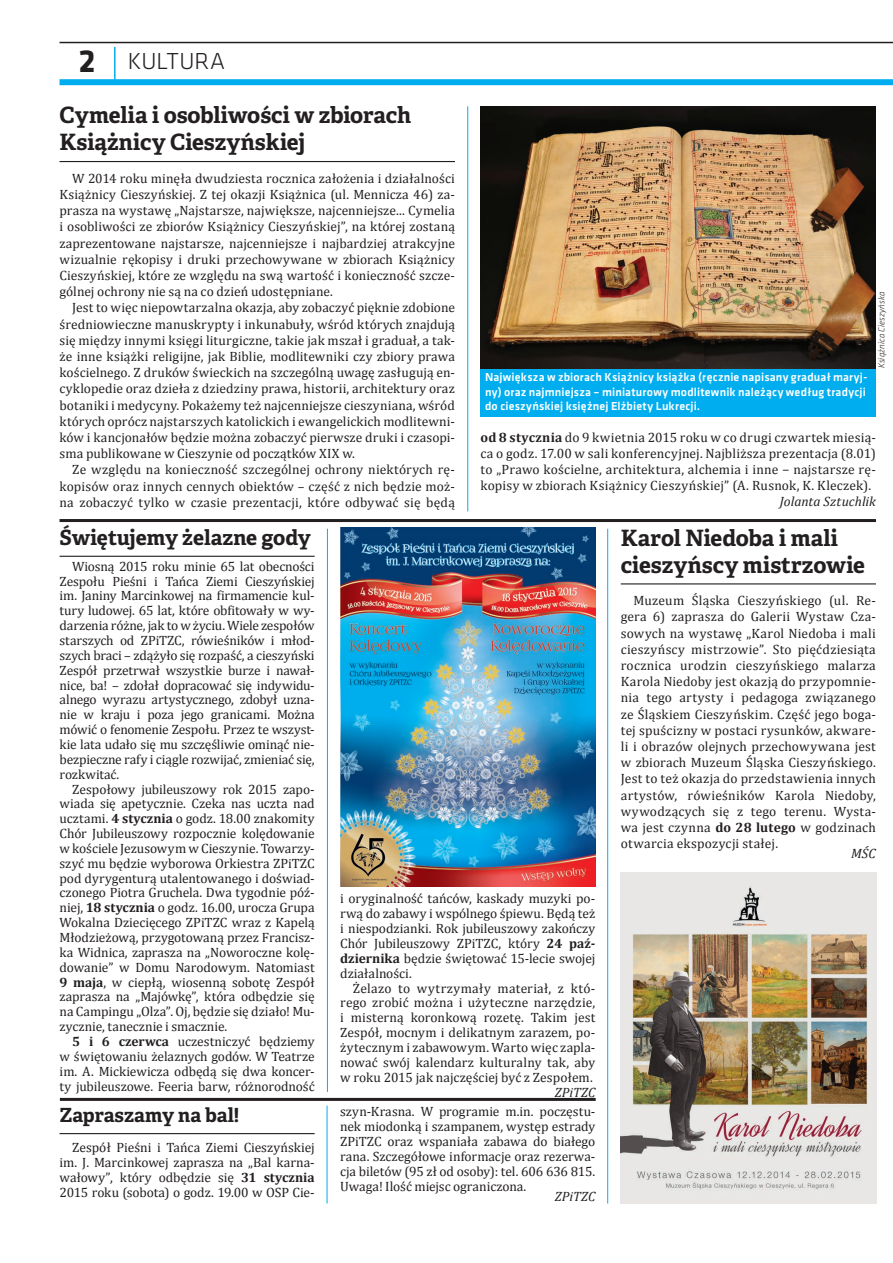
<style>
.page{position:relative;width:893px;height:1263px;background:#fff}
.page>*{position:absolute;margin:0;border:0;box-sizing:border-box;transform-origin:0 0}
.t1{font:300 24px "Klavika";letter-spacing:-.005em;color:#231f20}
.t2{font:700 22.5px/27px "Adelle Basic";color:#231f20}
.t3{font:700 21px "Adelle Basic";letter-spacing:-.005em;color:#231f20}
.t4{font:700 19.5px "Adelle Basic";letter-spacing:-.005em;color:#231f20}
.t5{font:13.5px/14.9px "Cambria";letter-spacing:.005em;color:#231f20;text-align:justify}
.t6{font:italic 13.5px "Cambria";letter-spacing:.005em;color:#231f20}
.t7{font:500 12px/14.4px "Klavika";letter-spacing:.015em;color:#fff}
.t8{font:italic 300 9px "Klavika";letter-spacing:.015em;color:#231f20}
.s1{font-weight:700;font-size:33px}
.s2{font-weight:700}
</style>
<div class="page">
<hr style="left:114px;top:47px;width:2px;height:35px;background:#00aeef">
<div style="left:60px;top:79px;width:833px;height:6px;background:#00aeef"></div>
<hr style="left:60px;top:42px;width:833px;height:1px;background:#231f20">
<hr style="left:60px;top:161px;width:395px;height:1px;background:#231f20">
<img style="left:480px;top:106px;width:396px;height:263px">
<div style="left:480px;top:369px;width:396px;height:47px;background:#00aeef"></div>
<hr style="left:60px;top:519px;width:816px;height:3px;background:#231f20">
<hr style="left:467px;top:106px;width:1px;height:405px;background:#00aeef">
<img style="left:340px;top:527px;width:255px;height:359px">
<hr style="left:60px;top:556px;width:255px;height:1px;background:#231f20">
<hr style="left:60px;top:1133px;width:255px;height:1px;background:#231f20">
<hr style="left:621px;top:583px;width:255px;height:1px;background:#231f20">
<img style="left:621px;top:873px;width:255px;height:330px">
<hr style="left:327px;top:529px;width:1px;height:563px;background:#00aeef">
<hr style="left:607px;top:529px;width:1px;height:674px;background:#00aeef">
<hr style="left:60px;top:1098px;width:536px;height:3px;background:#231f20">
<hr style="left:327px;top:1106px;width:1px;height:97px;background:#00aeef">
<h1 class="t1" style="left:79px;top:46px;width:148px"><span class="s1">2</span> KULTURA</h1>
<h2 class="t2" style="left:60px;top:102px;width:353px">Cymelia i osobliwości w zbiorach<br>Książnicy Cieszyńskiej</h2>
<p class="t5" style="left:60px;top:170px;width:397px;line-height:16.2px;text-indent:13px">W 2014 roku minęła dwudziesta rocznica założenia i działalności Książnicy Cieszyńskiej. Z tej okazji Książnica (ul. Mennicza 46) za&shy;prasza na wystawę „Najstarsze, największe, najcenniejsze... Cymelia i osobliwości ze zbiorów Książnicy Cieszyńskiej”, na której zostaną zaprezentowane najstarsze, najcenniejsze i najbardziej atrakcyjne wizualnie rękopisy i druki przechowywane w zbiorach Książnicy Cieszyńskiej, które ze względu na swą wartość i konieczność szcze&shy;gólnej ochrony nie są na co dzień udostępniane.</p>
<p class="t5" style="left:60px;top:300px;width:397px;line-height:16.2px;text-indent:13px">Jest to więc niepowtarzalna okazja, aby zobaczyć pięknie zdobione średniowieczne manuskrypty i inkunabuły, wśród których znajdują się między innymi księgi liturgiczne, takie jak mszał i graduał, a tak&shy;że inne książki religijne, jak Biblie, modlitewniki czy zbiory prawa kościelnego. Z druków świeckich na szczególną uwagę zasługują en&shy;cyklopedie oraz dzieła z dziedziny prawa, historii, architektury oraz botaniki i medycyny. Pokażemy też najcenniejsze cieszyniana, wśród których oprócz najstarszych katolickich i ewangelickich modlitewni&shy;ków i kancjonałów będzie można zobaczyć pierwsze druki i czasopi&shy;sma publikowane w Cieszynie od początków XIX w.</p>
<p class="t5" style="left:60px;top:462px;width:397px;line-height:16.2px;text-indent:13px">Ze względu na konieczność szczególnej ochrony niektórych rę&shy;kopisów oraz innych cennych obiektów – część z nich będzie moż&shy;na zobaczyć tylko w czasie prezentacji, które odbywać się będą</p>
<p class="t8" style="left:876px;top:368px;width:78px;rotate:-90deg">Książnica Cieszyńska</p>
<p class="t7" style="left:485px;top:370px;width:384px">Największa w zbiorach Książnicy książka (ręcznie napisany graduał maryj&shy;ny) oraz najmniejsza – miniaturowy modlitewnik należący według tradycji do cieszyńskiej księżnej Elżbiety Lukrecji.</p>
<p class="t5" style="left:480px;top:429px;width:397px;line-height:16.2px"><span class="s2">od 8 stycznia</span> do 9 kwietnia 2015 roku w co drugi czwartek miesią&shy;ca o godz. 17.00 w sali konferencyjnej. Najbliższa prezentacja (8.01) to „Prawo kościelne, architektura, alchemia i inne − najstarsze rę&shy;kopisy w zbiorach Książnicy Cieszyńskiej” (A. Rusnok, K. Kleczek).</p>
<p class="t6" style="left:780px;top:493px;width:98px">Jolanta Sztuchlik</p>
<h3 class="t3" style="left:60px;top:524px;width:253px">Świętujemy żelazne gody</h3>
<p class="t5" style="left:60px;top:559px;width:257px;text-indent:13px">Wiosną 2015 roku minie 65 lat obecności Zespołu Pieśni i Tańca Ziemi Cieszyńskiej im. Janiny Marcinkowej na firmamencie kul&shy;tury ludowej. 65 lat, które obfitowały w wy&shy;darzenia różne, jak to w życiu. Wiele zespołów starszych od ZPiTZC, rówieśników i młod&shy;szych braci – zdążyło się rozpaść, a cieszyński Zespół przetrwał wszystkie burze i nawał&shy;nice, ba! – zdołał dopracować się indywidu&shy;alnego wyrazu artystycznego, zdobył uzna&shy;nie w kraju i poza jego granicami. Można mówić o fenomenie Zespołu. Przez te wszyst&shy;kie lata udało się mu szczęśliwie ominąć nie&shy;bezpieczne rafy i ciągle rozwijać, zmieniać się, rozkwitać.</p>
<p class="t5" style="left:60px;top:781px;width:257px;text-indent:13px">Zespołowy jubileuszowy rok 2015 zapo&shy;wiada się apetycznie. Czeka nas uczta nad ucztami. <span class="s2">4 stycznia</span> o godz. 18.00 znakomity Chór Jubileuszowy rozpocznie kolędowanie w kościele Jezusowym w Cieszynie. Towarzy&shy;szyć mu będzie wyborowa Orkiestra ZPiTZC pod dyrygenturą utalentowanego i doświad&shy;czonego Piotra Gruchela. Dwa tygodnie póź&shy;niej, <span class="s2">18 stycznia</span> o godz. 16.00, urocza Grupa Wokalna Dziecięcego ZPiTZC wraz z Kapelą Młodzieżową, przygotowaną przez Francisz&shy;ka Widnica, zaprasza na „Noworoczne kolę&shy;dowanie” w Domu Narodowym. Natomiast <span class="s2">9 maja</span>, w ciepłą, wiosenną sobotę Zespół zaprasza na „Majówkę”, która odbędzie się na Campingu „Olza”. Oj, będzie się działo! Mu&shy;zycznie, tanecznie i smacznie.</p>
<p class="t5" style="left:60px;top:1034px;width:257px;text-indent:13px"><span class="s2">5 i 6 czerwca</span> uczestniczyć będziemy w świętowaniu żelaznych godów. W Teatrze im. A. Mickiewicza odbędą się dwa koncer&shy;ty jubileuszowe. Feeria barw, różnorodność</p>
<h3 class="t4" style="left:60px;top:1103px;width:181px">Zapraszamy na bal!</h3>
<p class="t5" style="left:60px;top:1140px;width:257px;text-indent:13px">Zespół Pieśni i Tańca Ziemi Cieszyńskiej im. J. Marcinkowej zaprasza na „Bal karna&shy;wałowy”, który odbędzie się <span class="s2">31 stycznia </span>2015 roku (sobota) o godz. 19.00 w OSP Cie-</p>
<p class="t5" style="left:340px;top:891px;width:257px">i oryginalność tańców, kaskady muzyki po&shy;rwą do zabawy i wspólnego śpiewu. Będą też i niespodzianki. Rok jubileuszowy zakończy Chór Jubileuszowy ZPiTZC, który <span class="s2">24 paź&shy;dziernika</span> będzie świętować 15-lecie swojej działalności.</p>
<p class="t5" style="left:340px;top:980px;width:257px;text-indent:13px">Żelazo to wytrzymały materiał, z któ&shy;rego zrobić można i użyteczne narzędzie, i misterną koronkową rozetę. Takim jest Zespół, mocnym i delikatnym zarazem, po&shy;żytecznym i zabawowym. Warto więc zapla&shy;nować swój kalendarz kulturalny tak, aby w roku 2015 jak najczęściej być z Zespołem.</p>
<p class="t6" style="left:555px;top:1084px;width:42px">ZPiTZC</p>
<p class="t5" style="left:340px;top:1104px;width:257px">szyn-Krasna. W programie m.in. poczęstu&shy;nek miodonką i szampanem, występ estrady ZPiTZC oraz wspaniała zabawa do białego rana. Szczegółowe informacje oraz rezerwa&shy;cja biletów (95 zł od osoby): tel. 606 636 815.<br>Uwaga! Ilość miejsc ograniczona.</p>
<p class="t6" style="left:555px;top:1188px;width:42px">ZPiTZC</p>
<h2 class="t2" style="left:621px;top:524px;width:246px">Karol Niedoba i mali cieszyńscy mistrzowie</h2>
<p class="t5" style="left:621px;top:592px;width:257px;line-height:16.2px;text-indent:13px">Muzeum Śląska Cieszyńskiego (ul. Re&shy;gera 6) zaprasza do Galerii Wystaw Cza&shy;sowych na wystawę „Karol Niedoba i mali cieszyńscy mistrzowie”. Sto pięćdziesiąta rocznica urodzin cieszyńskiego malarza Karola Niedoby jest okazją do przypomnie&shy;nia tego artysty i pedagoga związanego ze Śląskiem Cieszyńskim. Część jego boga&shy;tej spuścizny w postaci rysunków, akware&shy;li i obrazów olejnych przechowywana jest w zbiorach Muzeum Śląska Cieszyńskiego.<br>Jest to też okazja do przedstawienia innych artystów, rówieśników Karola Niedoby, wywodzących się z tego terenu. Wysta&shy;wa jest czynna <span class="s2">do 28 lutego</span> w godzinach otwarcia ekspozycji stałej.</p>
<p class="t6" style="left:851px;top:845px;width:26px">MŚC</p>
</div>
